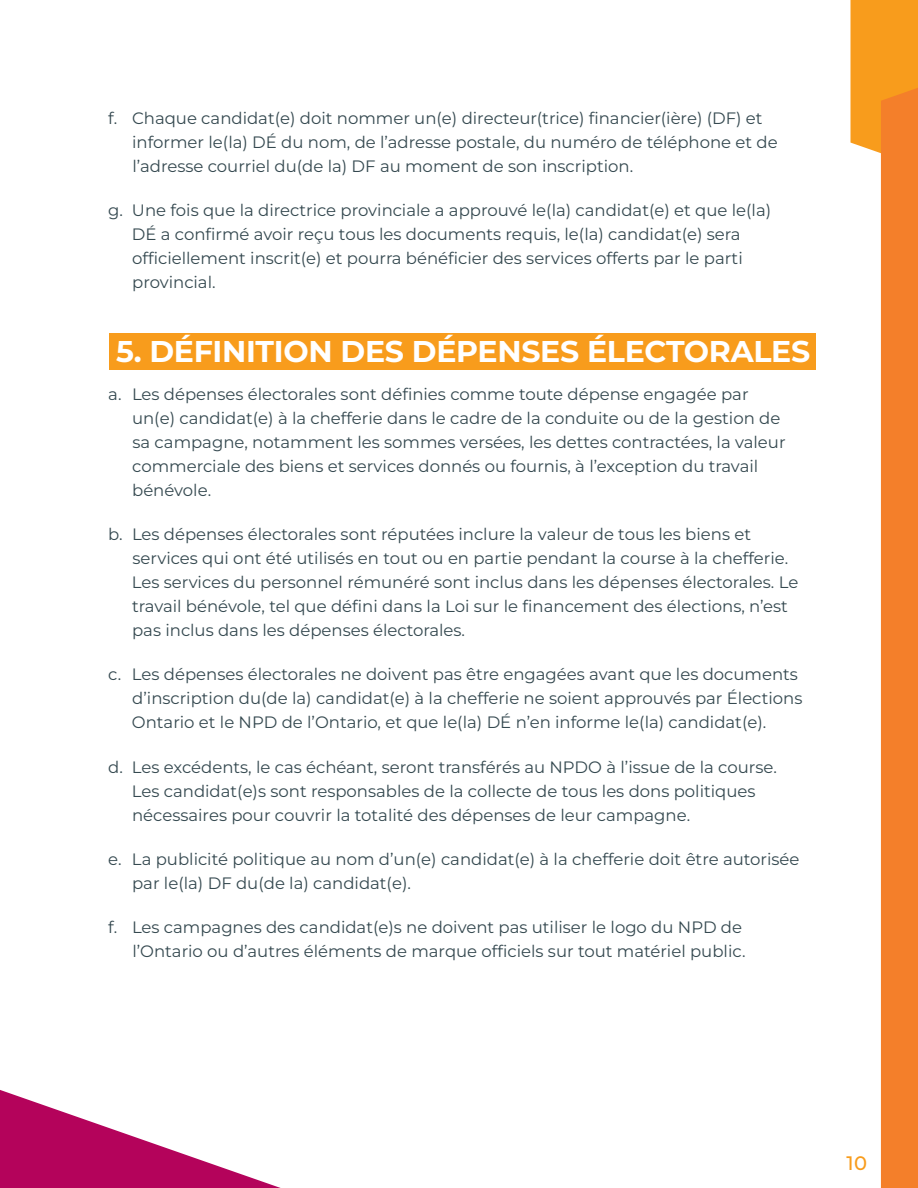
<style>
.page{position:relative;width:918px;height:1188px;background:#fff}
.page>*{position:absolute;margin:0;border:0;box-sizing:border-box;transform-origin:0 0}
.heading_2{font:700 30px "Montserrat";letter-spacing:-.01em;color:#fff}
.t1{font:500 19.5px "Montserrat";color:#f89c1c}
.body{font:16.5px/24px "Montserrat";color:#354950}
</style>
<div class="page">
<svg style="left:0;top:1090px;width:281px;height:98px"></svg>
<svg style="left:851px;top:0;width:67px;height:1188px"></svg>
<div style="left:109px;top:333px;width:707px;height:37px;background:#f89c1c"></div>
<p class="body" style="left:132px;top:106px;width:647px;text-indent:-24px">f. Chaque candidat(e) doit nommer un(e) directeur(trice) financier(ière) (DF) et informer le(la) DÉ du nom, de l’adresse postale, du numéro de téléphone et de l’adresse courriel du(de la) DF au moment de son inscription.</p>
<p class="body" style="left:132px;top:198px;width:641px;text-indent:-24px">g. Une fois que la directrice provinciale a approuvé le(la) candidat(e) et que le(la)<br>DÉ a confirmé avoir reçu tous les documents requis, le(la) candidat(e) sera officiellement inscrit(e) et pourra bénéficier des services offerts par le parti provincial.</p>
<p class="heading_2" style="left:116px;top:332px;width:696px">5. DÉFINITION DES DÉPENSES ÉLECTORALES</p>
<p class="body" style="left:132px;top:382px;width:655px;text-indent:-24px">a. Les dépenses électorales sont définies comme toute dépense engagée par un(e) candidat(e) à la chefferie dans le cadre de la conduite ou de la gestion de sa campagne, notamment les sommes versées, les dettes contractées, la valeur commerciale des biens et services donnés ou fournis, à l’exception du travail bénévole.</p>
<p class="body" style="left:132px;top:522px;width:668px;text-indent:-24px">b. Les dépenses électorales sont réputées inclure la valeur de tous les biens et services qui ont été utilisés en tout ou en partie pendant la course à la chefferie.<br>Les services du personnel rémunéré sont inclus dans les dépenses électorales. Le travail bénévole, tel que défini dans la Loi sur le financement des élections, n’est pas inclus dans les dépenses électorales.</p>
<p class="body" style="left:132px;top:662px;width:672px;text-indent:-24px">c. Les dépenses électorales ne doivent pas être engagées avant que les documents d’inscription du(de la) candidat(e) à la chefferie ne soient approuvés par Élections<br>Ontario et le NPD de l’Ontario, et que le(la) DÉ n’en informe le(la) candidat(e).</p>
<p class="body" style="left:132px;top:754px;width:647px;text-indent:-24px">d. Les excédents, le cas échéant, seront transférés au NPDO à l’issue de la course.<br>Les candidat(e)s sont responsables de la collecte de tous les dons politiques nécessaires pour couvrir la totalité des dépenses de leur campagne.</p>
<p class="body" style="left:132px;top:847px;width:669px;text-indent:-24px">e. La publicité politique au nom d’un(e) candidat(e) à la chefferie doit être autorisée par le(la) DF du(de la) candidat(e).</p>
<p class="body" style="left:108px;top:915px;width:639px;text-align:right">f. Les campagnes des candidat(e)s ne doivent pas utiliser le logo du NPD de l’Ontario ou d’autres éléments de marque officiels sur tout matériel public.</p>
<p class="t1" style="left:846px;top:1150px;width:22px">10</p>
</div>
